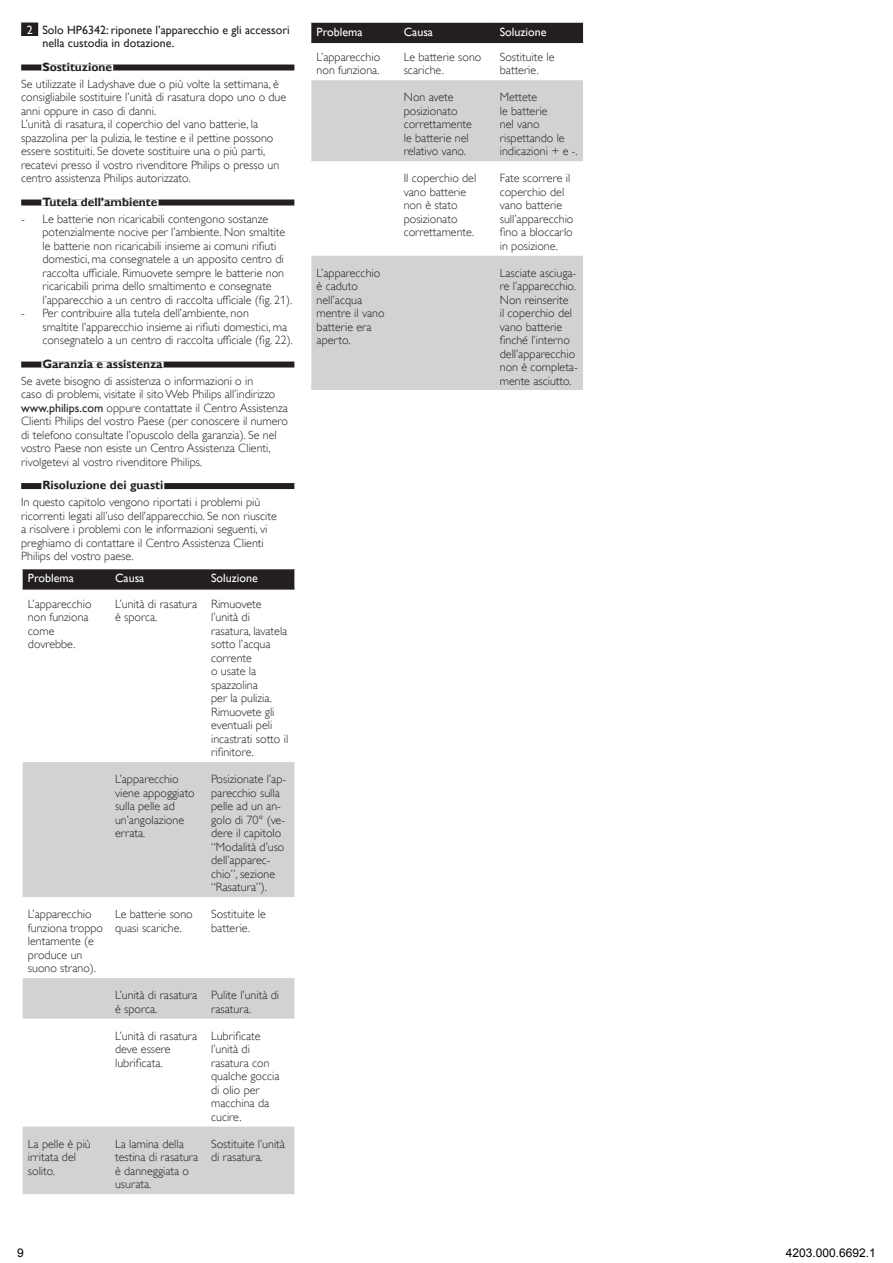
<style>
.page{position:relative;width:893px;height:1263px;background:#fff}
.page>*{position:absolute;margin:0;border:0;box-sizing:border-box;transform-origin:0 0}
.t1{font:12px/13.5px "Gill Sans Alt One WGL Light";color:#231f20}
.t2{font:12px/13.5px "Gill Sans Alt One WGL";color:#231f20}
.t3{font:700 12px "Gill Sans Alt One WGL";color:#231f20}
.t4{font:12px "Gill Sans Alt One WGL";color:#fff}
.t5{font:12px "Arial";color:#000}
.s1{color:#fff}
.s2{font-family:"Gill Sans Alt One WGL"}
</style>
<div class="page">
<div style="left:21px;top:22px;width:17px;height:14px;background:#231f20"></div>
<div style="left:21px;top:64px;width:273px;height:6px;background:#231f20"></div>
<div style="left:41px;top:65px;width:72px;height:6px;background:#fff"></div>
<div style="left:21px;top:199px;width:273px;height:6px;background:#231f20"></div>
<div style="left:41px;top:200px;width:117px;height:6px;background:#fff"></div>
<div style="left:21px;top:361px;width:273px;height:6px;background:#231f20"></div>
<div style="left:41px;top:362px;width:123px;height:6px;background:#fff"></div>
<div style="left:21px;top:483px;width:273px;height:6px;background:#231f20"></div>
<div style="left:41px;top:483px;width:123px;height:6px;background:#fff"></div>
<div style="left:23px;top:569px;width:271px;height:19px;background:#231f20"></div>
<svg style="left:23px;top:762px;width:271px;height:432px;fill:#d1d2d4"></svg>
<hr style="left:23px;top:588px;width:86px;height:2px;background:#231f20">
<hr style="left:109px;top:588px;width:96px;height:2px;background:#231f20">
<hr style="left:205px;top:588px;width:89px;height:2px;background:#231f20">
<svg style="left:311px;top:80px;width:272px;height:310px;fill:#d1d2d4"></svg>
<div style="left:310px;top:22px;width:274px;height:20px;background:#231f20"></div>
<hr style="left:311px;top:42px;width:87px;height:1px;background:#231f20">
<hr style="left:398px;top:42px;width:96px;height:1px;background:#231f20">
<hr style="left:494px;top:42px;width:89px;height:1px;background:#231f20">
<p class="t2" style="left:42px;top:23px;width:249px;text-indent:-16px"><span class="s1">2</span> Solo HP6342: riponete l’apparecchio e gli accessori nella custodia in dotazione.</p>
<p class="t3" style="left:42px;top:58px;width:71px">Sostituzione</p>
<p class="t1" style="left:21px;top:77px;width:267px">Se utilizzate il Ladyshave due o più volte la settimana, è consigliabile sostituire l’unità di rasatura dopo uno o due anni oppure in caso di danni.<br>L’unità di rasatura, il coperchio del vano batterie, la spazzolina per la pulizia, le testine e il pettine possono essere sostituiti. Se dovete sostituire una o più parti, recatevi presso il vostro rivenditore Philips o presso un centro assistenza Philips autorizzato.</p>
<p class="t3" style="left:42px;top:193px;width:117px">Tutela dell’ambiente</p>
<p class="t1" style="left:42px;top:212px;width:251px;text-indent:-21px">- Le batterie non ricaricabili contengono sostanze potenzialmente nocive per l’ambiente. Non smaltite le batterie non ricaricabili insieme ai comuni rifiuti domestici, ma consegnatele a un apposito centro di raccolta ufficiale. Rimuovete sempre le batterie non ricaricabili prima dello smaltimento e consegnate l’apparecchio a un centro di raccolta ufficiale (fig. 21).</p>
<p class="t1" style="left:42px;top:307px;width:252px;text-indent:-21px">- Per contribuire alla tutela dell’ambiente, non<br>smaltite l’apparecchio insieme ai rifiuti domestici, ma consegnatelo a un centro di raccolta ufficiale (fig. 22).</p>
<p class="t3" style="left:42px;top:355px;width:122px">Garanzia e assistenza</p>
<p class="t1" style="left:21px;top:374px;width:268px">Se avete bisogno di assistenza o informazioni o in<br>caso di problemi, visitate il sito Web Philips all’indirizzo <span class="s2">www.philips.com</span> oppure contattate il Centro Assistenza Clienti Philips del vostro Paese (per conoscere il numero di telefono consultate l’opuscolo della garanzia). Se nel vostro Paese non esiste un Centro Assistenza Clienti, rivolgetevi al vostro rivenditore Philips.</p>
<p class="t3" style="left:42px;top:477px;width:122px">Risoluzione dei guasti</p>
<p class="t1" style="left:21px;top:496px;width:257px">In questo capitolo vengono riportati i problemi più ricorrenti legati all’uso dell’apparecchio. Se non riuscite a risolvere i problemi con le informazioni seguenti, vi preghiamo di contattare il Centro Assistenza Clienti Philips del vostro paese.</p>
<p class="t4" style="left:28px;top:570px;width:47px">Problema</p>
<p class="t4" style="left:115px;top:570px;width:31px">Causa</p>
<p class="t4" style="left:211px;top:570px;width:48px">Soluzione</p>
<p class="t1" style="left:28px;top:597px;width:65px">L’apparecchio non funziona come dovrebbe.</p>
<p class="t1" style="left:115px;top:597px;width:84px">L’unità di rasatura è sporca.</p>
<p class="t1" style="left:211px;top:597px;width:79px">Rimuovete l’unità di rasatura, lavatela sotto l’acqua corrente<br>o usate la spazzolina<br>per la pulizia.<br>Rimuovete gli eventuali peli incastrati sotto il rifinitore.</p>
<p class="t1" style="left:115px;top:772px;width:81px">L’apparecchio viene appoggiato sulla pelle ad un’angolazione errata.</p>
<p class="t1" style="left:211px;top:772px;width:77px">Posizionate l’ap&shy;parecchio sulla pelle ad un an&shy;golo di 70° (ve&shy;dere il capitolo “Modalità d’uso dell’apparec&shy;chio”, sezione “Rasatura”).</p>
<p class="t1" style="left:28px;top:907px;width:77px">L’apparecchio funziona troppo lentamente (e produce un suono strano).</p>
<p class="t1" style="left:115px;top:907px;width:79px">Le batterie sono quasi scariche.</p>
<p class="t1" style="left:211px;top:907px;width:56px">Sostituite le batterie.</p>
<p class="t1" style="left:115px;top:988px;width:84px">L’unità di rasatura è sporca.</p>
<p class="t1" style="left:211px;top:988px;width:70px">Pulite l’unità di rasatura.</p>
<p class="t1" style="left:115px;top:1029px;width:84px">L’unità di rasatura deve essere lubrificata.</p>
<p class="t1" style="left:211px;top:1029px;width:70px">Lubrificate l’unità di rasatura con qualche goccia di olio per macchina da cucire.</p>
<p class="t1" style="left:28px;top:1137px;width:64px">La pelle è più irritata del solito.</p>
<p class="t1" style="left:115px;top:1137px;width:85px">La lamina della testina di rasatura è danneggiata o usurata.</p>
<p class="t1" style="left:211px;top:1137px;width:75px">Sostituite l’unità di rasatura.</p>
<p class="t4" style="left:317px;top:23px;width:47px">Problema</p>
<p class="t4" style="left:404px;top:23px;width:31px">Causa</p>
<p class="t4" style="left:500px;top:23px;width:48px">Soluzione</p>
<p class="t1" style="left:317px;top:50px;width:65px">L’apparecchio non funziona.</p>
<p class="t1" style="left:404px;top:50px;width:79px">Le batterie sono scariche.</p>
<p class="t1" style="left:500px;top:50px;width:56px">Sostituite le batterie.</p>
<p class="t1" style="left:404px;top:91px;width:70px">Non avete posizionato correttamente le batterie nel relativo vano.</p>
<p class="t1" style="left:500px;top:91px;width:79px">Mettete<br>le batterie<br>nel vano rispettando le indicazioni + e -.</p>
<p class="t1" style="left:404px;top:172px;width:74px">Il coperchio del vano batterie non è stato posizionato correttamente.</p>
<p class="t1" style="left:500px;top:172px;width:75px">Fate scorrere il coperchio del vano batterie sull’apparecchio fino a bloccarlo in posizione.</p>
<p class="t1" style="left:317px;top:266px;width:70px">L’apparecchio è caduto nell’acqua mentre il vano batterie era aperto.</p>
<p class="t1" style="left:500px;top:266px;width:80px">Lasciate asciuga&shy;re l’apparecchio.<br>Non reinserite<br>il coperchio del vano batterie finché l’interno dell’apparecchio non è completa&shy;mente asciutto.</p>
<p class="t5" style="left:17px;top:1244px;width:8px">9</p>
<p class="t5" style="left:786px;top:1244px;width:92px">4203.000.6692.1</p>
</div>
